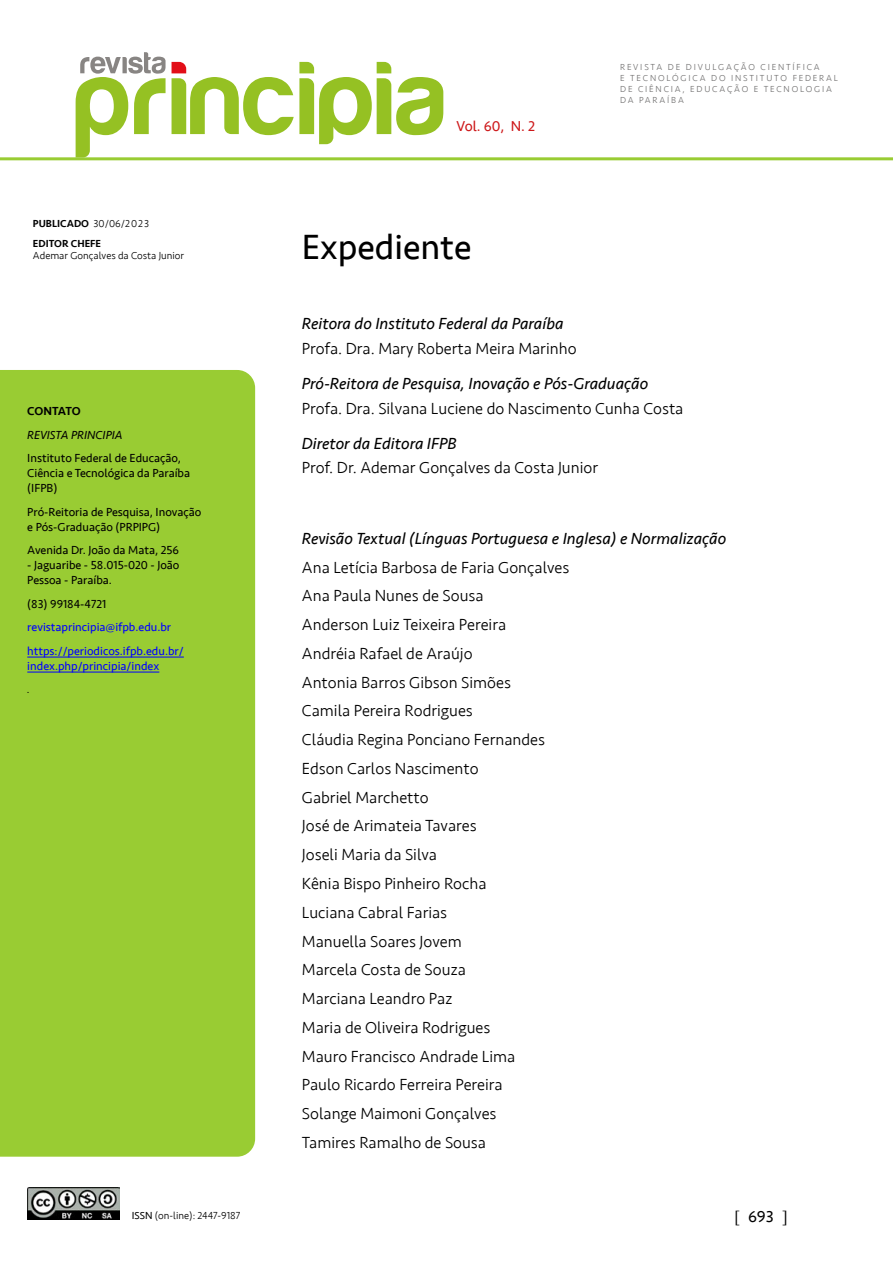
<style>
.page{position:relative;width:893px;height:1263px;background:#fff}
.page>*{position:absolute;margin:0;border:0;box-sizing:border-box;transform-origin:0 0}
.t1{font:36px "Seravek";color:#000}
.t2{font:300 16.5px/28.8px "Seravek";color:#000}
.t3{font:italic 16.5px "Seravek";color:#000}
.t4{font:16.5px "Seravek";color:#000}
.t5{font:14.7px "Seravek";color:#cd1719}
.t6{font:12px/15px "Seravek";color:#000}
.t7{font:12px/23.5px "Seravek";color:#00f}
.t8{font:italic 12px "Seravek";color:#000}
.t9{font:500 12px "Seravek";letter-spacing:-.015em;color:#000}
.t10{font:italic 300 12px "Seravek";color:#000}
.t11{font:300 10.5px "Seravek";color:#000}
.t12{font:500 10.5px/20.2px "Seravek";color:#000}
.t13{font:300 9px/10.8px "Seravek";letter-spacing:.2em;color:#706f6f}
.s1{font-weight:300}
.s2{font-weight:400}
.s3{font-family:"Times New Roman"}
</style>
<div class="page">
<div style="left:0;top:370px;width:255px;height:787px;background:#9c3"></div>
<svg style="left:172px;top:62px;width:271px;height:82px"></svg>
<svg style="left:76px;top:52px;width:90px;height:105px"></svg>
<img style="left:28px;top:1187px;width:91px;height:32px">
<hr style="left:27px;top:657px;width:157px;height:1px;background:#00f">
<hr style="left:27px;top:672px;width:132px;height:1px;background:#00f">
<hr style="left:0;top:157px;width:893px;height:3px;background:#9c3">
<p class="t12" style="left:33px;top:213px;width:118px">PUBLICADO <span class="s1">30/06/2023<br></span>EDITOR CHEFE</p>
<p class="t11" style="left:33px;top:250px;width:153px">Ademar Gonçalves da Costa Junior</p>
<p class="t9" style="left:27px;top:404px;width:55px">CONTATO</p>
<p class="t8" style="left:27px;top:425px;width:97px">REVISTA PRINCIPIA</p>
<p class="t6" style="left:27px;top:451px;width:164px">Instituto Federal de Educação,<br>Ciência e Tecnológica da Paraíba (IFPB)</p>
<p class="t6" style="left:27px;top:504px;width:176px">Pró-Reitoria de Pesquisa, Inovação e Pós-Graduação (PRPIPG)</p>
<p class="t6" style="left:27px;top:543px;width:153px">Avenida Dr. João da Mata, 256</p>
<p class="t6" style="left:27px;top:558px;width:154px">- Jaguaribe - 58.015-020 - João<br>Pessoa - Paraíba.</p>
<p class="t6" style="left:27px;top:596px;width:81px">(83) 99184-4721</p>
<p class="t7" style="left:27px;top:615px;width:158px">revistaprincipia@ifpb.edu.br https://periodicos.ifpb.edu.br/</p>
<p class="t7" style="left:27px;top:654px;width:134px">index.php/principia/index</p>
<p class="t10" style="left:27px;top:682px;width:4px">.</p>
<p class="t5" style="left:456px;top:115px;width:80px">Vol. 60, N. 2</p>
<h1 class="t1" style="left:302px;top:219px;width:171px">Expediente</h1>
<p class="t13" style="left:620px;top:62px;width:219px">REVISTA DE DIVULGAÇÃO CIENTÍFICA<br>E TECNOLÓGICA DO INSTITUTO FEDERAL<br>DE CIÊNCIA, EDUCAÇÃO E TECNOLOGIA<br>DA PARAÍBA</p>
<p class="t3" style="left:302px;top:311px;width:263px">Reitora do Instituto Federal da Paraíba</p>
<p class="t2" style="left:302px;top:334px;width:276px">Profa. Dra. Mary Roberta Meira Marinho</p>
<p class="t3" style="left:302px;top:370px;width:348px">Pró-Reitora de Pesquisa, Inovação e Pós-Graduação</p>
<p class="t2" style="left:302px;top:394px;width:383px">Profa. Dra. Silvana Luciene do Nascimento Cunha Costa</p>
<p class="t3" style="left:302px;top:430px;width:156px">Diretor da Editora IFPB</p>
<p class="t2" style="left:302px;top:454px;width:298px">Prof. Dr. Ademar Gonçalves da Costa Junior</p>
<p class="t3" style="left:302px;top:525px;width:426px">Revisão Textual (Línguas Portuguesa e Inglesa) e Normalização</p>
<p class="t2" style="left:302px;top:553px;width:269px">Ana Letícia Barbosa de Faria Gonçalves<br>Ana Paula Nunes de Sousa<br>Anderson Luiz Teixeira Pereira<br>Andréia Rafael de Araújo<br>Antonia Barros Gibson Simões<br>Camila Pereira Rodrigues<br>Cláudia Regina Ponciano Fernandes<br>Edson Carlos Nascimento<br>Gabriel Marchetto<br>José de Arimateia Tavares<br>Joseli Maria da Silva<br>Kênia Bispo Pinheiro Rocha<br>Luciana Cabral Farias<br>Manuella Soares Jovem<br>Marcela Costa de Souza<br>Marciana Leandro Paz<br>Maria de Oliveira Rodrigues<br>Mauro Francisco Andrade Lima<br>Paulo Ricardo Ferreira Pereira<br>Solange Maimoni Gonçalves<br>Tamires Ramalho de Sousa</p>
<p class="t11" style="left:132px;top:1210px;width:110px"><span class="s2">ISSN</span> (on-line): 2447-9187</p>
<p class="t4" style="left:734px;top:1204px;width:54px"><span class="s3">[</span> 693 <span class="s3">]</span></p>
</div>
